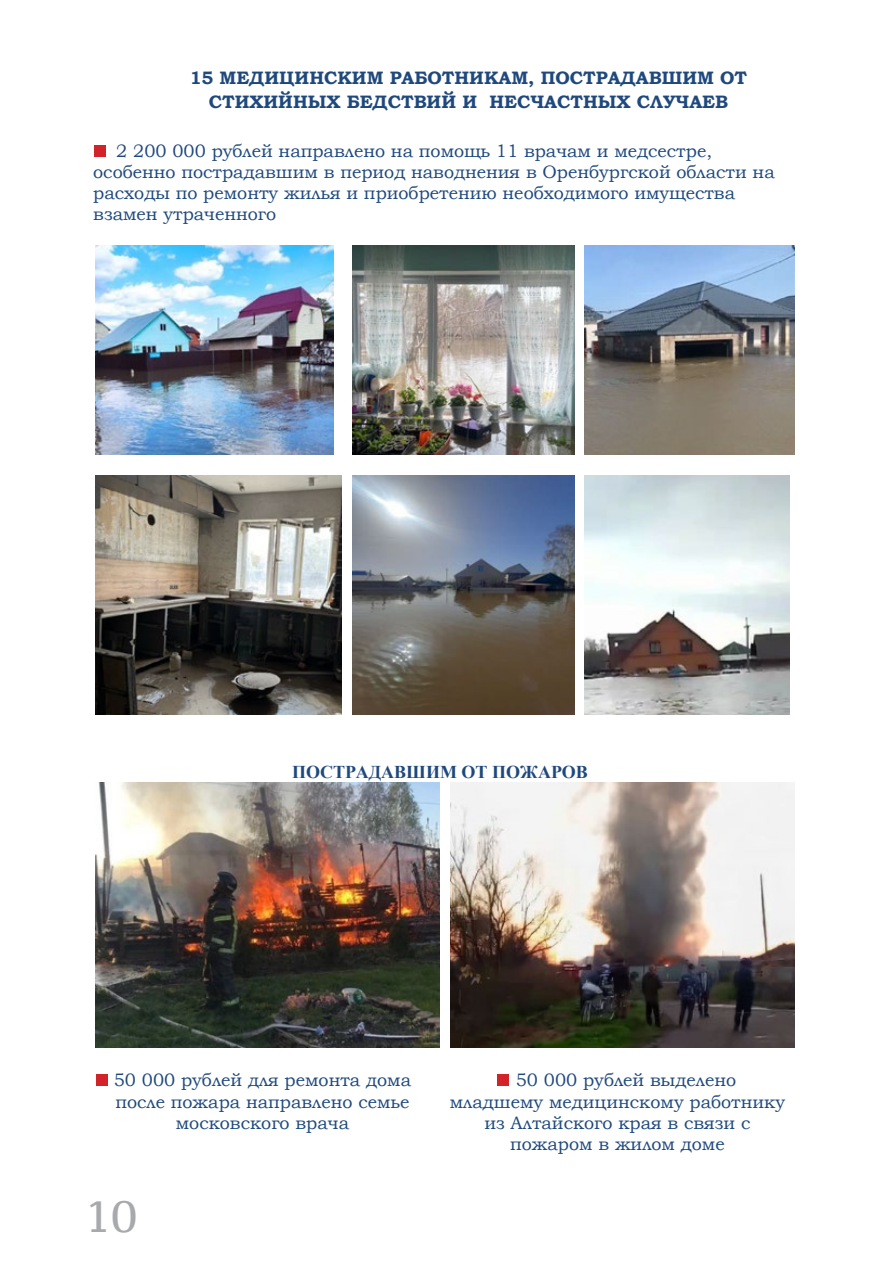
<style>
.page{position:relative;width:893px;height:1263px;background:#fff}
.page>*{position:absolute;margin:0;border:0;box-sizing:border-box;transform-origin:0 0}
.t1{font:43.5px "PT Serif Caption";color:#a7a9ac}
.t2{font:18px/21.1px "Bookman Old Style";color:#1f497d}
.t3{font:700 18px/24.3px "Bookman Old Style";color:#1f497d;text-align:center}
.t4{font:700 18px "Times New Roman";color:#1f497d}
</style>
<div class="page">
<img style="left:95px;top:245px;width:239px;height:210px">
<img style="left:352px;top:245px;width:222px;height:210px">
<img style="left:584px;top:245px;width:211px;height:210px">
<img style="left:95px;top:476px;width:247px;height:238px">
<img style="left:352px;top:476px;width:222px;height:238px">
<img style="left:584px;top:476px;width:205px;height:238px">
<img style="left:95px;top:782px;width:345px;height:265px">
<img style="left:450px;top:782px;width:345px;height:265px">
<div style="left:94px;top:145px;width:11px;height:12px;background:#d2232a"></div>
<div style="left:96px;top:1074px;width:12px;height:12px;background:#d2232a"></div>
<div style="left:497px;top:1074px;width:12px;height:11px;background:#d2232a"></div>
<p class="t3" style="left:190px;top:65px;width:559px">15 МЕДИЦИНСКИМ РАБОТНИКАМ, ПОСТРАДАВШИМ ОТ<br>СТИХИЙНЫХ БЕДСТВИЙ И НЕСЧАСТНЫХ СЛУЧАЕВ</p>
<p class="t2" style="left:93px;top:140px;width:683px;text-indent:23px">2 200 000 рублей направлено на помощь 11 врачам и медсестре, особенно пострадавшим в период наводнения в Оренбургской области на расходы по ремонту жилья и приобретению необходимого имущества взамен утраченного</p>
<p class="t4" style="left:292px;top:759px;width:297px">ПОСТРАДАВШИМ ОТ ПОЖАРОВ</p>
<p class="t2" style="left:114px;top:1070px;width:299px;text-align:center">50 000 рублей для ремонта дома после пожара направлено семье московского врача</p>
<p class="t2" style="left:516px;top:1070px;width:222px">50 000 рублей выделено</p>
<p class="t2" style="left:450px;top:1091px;width:337px">младшему медицинскому работнику</p>
<p class="t2" style="left:484px;top:1112px;width:267px">из Алтайского края в связи с</p>
<p class="t2" style="left:510px;top:1133px;width:216px">пожаром в жилом доме</p>
<h1 class="t1" style="left:85px;top:1188px;width:54px">10</h1>
</div>
